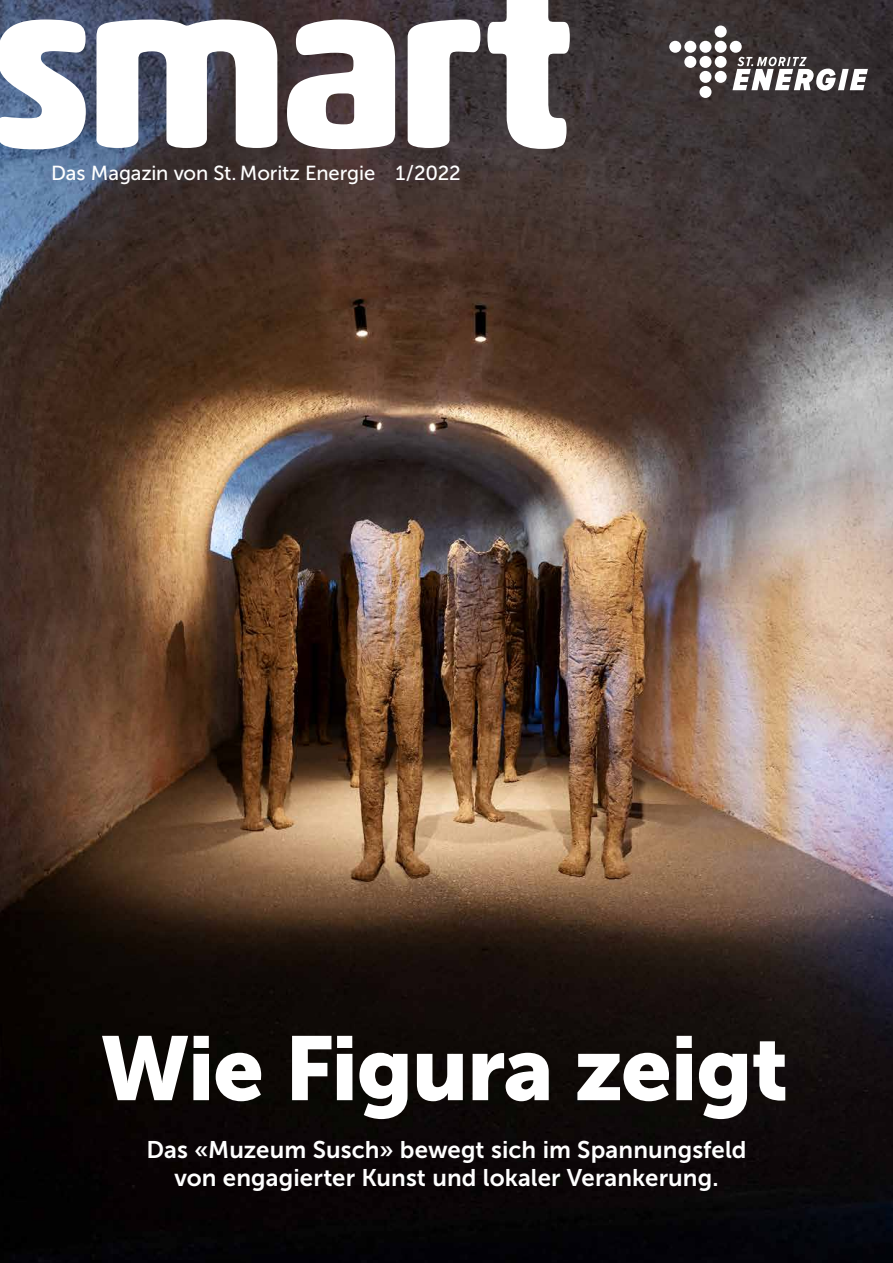
<style>
.page{position:relative;width:893px;height:1263px;background:#fff}
.page>*{position:absolute;margin:0;border:0;box-sizing:border-box;transform-origin:0 0}
.t1{font:90px "Museo Sans 900";letter-spacing:-.015em;color:#fff}
.t2{font:24px/28.5px "Museo Sans 700";letter-spacing:.005em;color:#fff;text-align:center}
.t3{font:20.25px "Museo Sans 500";letter-spacing:-.005em;color:#fff}
</style>
<div class="page">
<img style="left:0;top:0;width:893px;height:1263px">
<svg style="left:0;top:0;width:570px;height:149px"></svg>
<svg style="left:732px;top:57px;width:136px;height:34px"></svg>
<div style="left:715px;top:56px;width:12px;height:12px;background:#fff;border-radius:50%"></div>
<div style="left:684px;top:41px;width:12px;height:12px;background:#fff;border-radius:50%"></div>
<div style="left:669px;top:41px;width:12px;height:12px;background:#fff;border-radius:50%"></div>
<div style="left:684px;top:56px;width:12px;height:12px;background:#fff;border-radius:50%"></div>
<div style="left:730px;top:41px;width:12px;height:12px;background:#fff;border-radius:50%"></div>
<div style="left:699px;top:41px;width:12px;height:12px;background:#fff;border-radius:50%"></div>
<div style="left:699px;top:71px;width:12px;height:12px;background:#fff;border-radius:50%"></div>
<div style="left:699px;top:86px;width:12px;height:12px;background:#fff;border-radius:50%"></div>
<div style="left:715px;top:71px;width:12px;height:12px;background:#fff;border-radius:50%"></div>
<div style="left:699px;top:56px;width:12px;height:12px;background:#fff;border-radius:50%"></div>
<div style="left:715px;top:41px;width:12px;height:12px;background:#fff;border-radius:50%"></div>
<div style="left:715px;top:26px;width:12px;height:12px;background:#fff;border-radius:50%"></div>
<p class="t3" style="left:51px;top:162px;width:411px">Das Magazin von St. Moritz Energie 1 / 2022</p>
<h1 class="t1" style="left:100px;top:1017px;width:690px">Wie Figura zeigt</h1>
<p class="t2" style="left:146px;top:1135px;width:602px">Das «Muzeum Susch» bewegt sich im Spannungsfeld von engagierter Kunst und lokaler Verankerung.</p>
</div>
